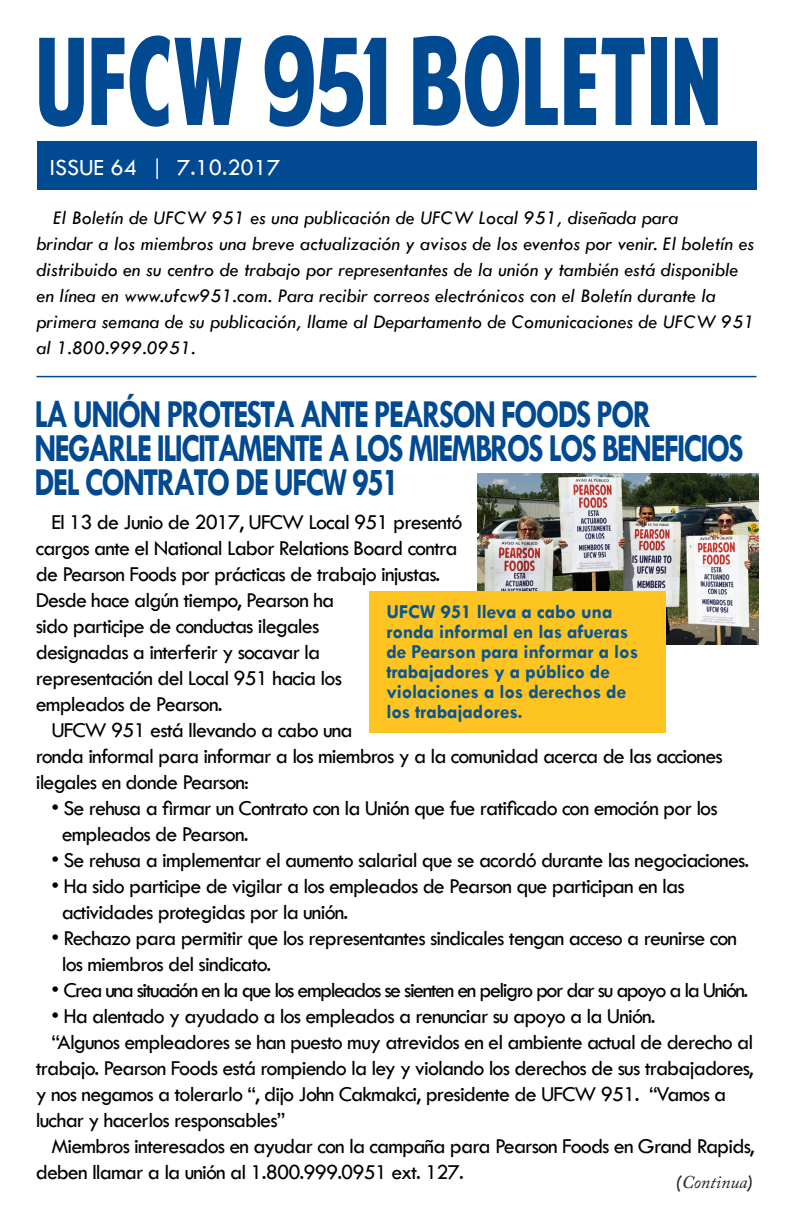
<style>
.page{position:relative;width:792px;height:1224px;background:#fff}
.page>*{position:absolute;margin:0;border:0;box-sizing:border-box;transform-origin:0 0}
.t1{font:120px "American Purpose";color:#014990;scale:.81 1}
.t2{font:700 40px/34px "Tw Cen";letter-spacing:-.06em;color:#014990;scale:.8 1}
.t3{font:24px "Tw Cen";color:#fff}
.t4{font:22px/26px "Tw Cen";letter-spacing:-.04em;color:#000}
.t5{font:22px "Tw Cen";letter-spacing:-.07em;color:#000}
.t6{font:italic 20px/26px "Tw Cen";color:#000}
.t7{font:700 20px/20px "Tw Cen";letter-spacing:-.01em;color:#095596}
.t8{font:italic 18px "Adobe Caslon Pro";color:#231f20}
.s1{font-family:"Tw Cen";font-size:20px}
</style>
<div class="page">
<div style="left:37px;top:141px;width:720px;height:49px;background:#014990"></div>
<hr style="left:37px;top:376px;width:720px;height:1px;background:#014990">
<img style="left:478px;top:474px;width:280px;height:170px">
<div style="left:369px;top:591px;width:296px;height:142px;background:#fec422"></div>
<p class="t1" style="left:35px;top:34px;width:849px">UFCW 951 BoLETIN</p>
<p class="t3" style="left:50px;top:153px;width:89px">ISSUE 64</p>
<p class="t3" style="left:177px;top:153px;width:105px">7.10.2017</p>
<p class="t6" style="left:37px;top:205px;width:719px;text-indent:17px">El Boletín de UFCW 951 es una publicación de UFCW Local 951, diseñada para<br>brindar a los miembros una breve actualización y avisos de los eventos por venir. El boletín es distribuido en su centro de trabajo por representantes de la unión y también está disponible en línea en www.ufcw951.com. Para recibir correos electrónicos con el Boletín durante la primera semana de su publicación, llame al Departamento de Comunicaciones de UFCW 951 al 1.800.999.0951.</p>
<p class="t2" style="left:35px;top:396px;width:888px">LA UNIÓN PROTESTA ANTE PEARSON FOODS POR<br>NEGARLE ILICITAMENTE A LOS MIEMBROS LOS BENEFICIOS<br>DEL CONTRATO DE UFCW 951</p>
<p class="t4" style="left:51px;top:509px;width:413px">El 13 de Junio de 2017, UFCW Local 951 presentó</p>
<p class="t4" style="left:36px;top:535px;width:423px">cargos ante el National Labor Relations Board contra</p>
<p class="t4" style="left:36px;top:561px;width:406px">de Pearson Foods por prácticas de trabajo injustas.</p>
<p class="t4" style="left:36px;top:587px;width:300px">Desde hace algún tiempo, Pearson ha</p>
<p class="t4" style="left:36px;top:613px;width:285px">sido participe de conductas ilegales</p>
<p class="t4" style="left:36px;top:639px;width:286px">designadas a interferir y socavar la</p>
<p class="t4" style="left:36px;top:665px;width:308px">representación del Local 951 hacia los</p>
<p class="t4" style="left:36px;top:691px;width:188px">empleados de Pearson.</p>
<p class="t4" style="left:51px;top:717px;width:303px">UFCW 951 está llevando a cabo una</p>
<p class="t4" style="left:36px;top:743px;width:689px">ronda informal para informar a los miembros y a la comunidad acerca de las acciones</p>
<p class="t4" style="left:36px;top:769px;width:215px">ilegales en donde Pearson:</p>
<p class="t4" style="left:62px;top:795px;width:657px;text-indent:-10px">• Se rehusa a firmar un Contrato con la Unión que fue ratificado con emoción por los empleados de Pearson.</p>
<p class="t4" style="left:51px;top:847px;width:699px">• Se rehusa a implementar el aumento salarial que se acordó durante las negociaciones.</p>
<p class="t4" style="left:62px;top:873px;width:625px;text-indent:-10px">• Ha sido participe de vigilar a los empleados de Pearson que participan en las actividades protegidas por la unión.</p>
<p class="t4" style="left:62px;top:925px;width:677px;text-indent:-10px">• Rechazo para permitir que los representantes sindicales tengan acceso a reunirse con los miembros del sindicato.</p>
<p class="t5" style="left:51px;top:977px;width:699px">• Crea una situación en la que los empleados se sienten en peligro por dar su apoyo a la Unión.</p>
<p class="t4" style="left:51px;top:1003px;width:606px">• Ha alentado y ayudado a los empleados a renunciar su apoyo a la Unión.</p>
<p class="t4" style="left:51px;top:1029px;width:703px">“Algunos empleadores se han puesto muy atrevidos en el ambiente actual de derecho al</p>
<p class="t4" style="left:36px;top:1055px;width:720px">trabajo. Pearson Foods está rompiendo la ley y violando los derechos de sus trabajadores,</p>
<p class="t4" style="left:36px;top:1081px;width:692px">y nos negamos a tolerarlo “, dijo John Cakmakci, presidente de UFCW 951. “Vamos a</p>
<p class="t4" style="left:36px;top:1107px;width:251px">luchar y hacerlos responsables”</p>
<p class="t4" style="left:51px;top:1133px;width:705px">Miembros interesados en ayudar con la campaña para Pearson Foods en Grand Rapids,</p>
<p class="t4" style="left:36px;top:1159px;width:430px">deben llamar a la unión al 1.800.999.0951 ext. 127.</p>
<p class="t7" style="left:386px;top:601px;width:253px">UFCW 951 lleva a cabo una ronda informal en las afueras de Pearson para informar a los trabajadores y a público de violaciones a los derechos de los trabajadores.</p>
<p class="t8" style="left:675px;top:1171px;width:80px"><span class="s1">(</span>Continua<span class="s1">)</span></p>
</div>
